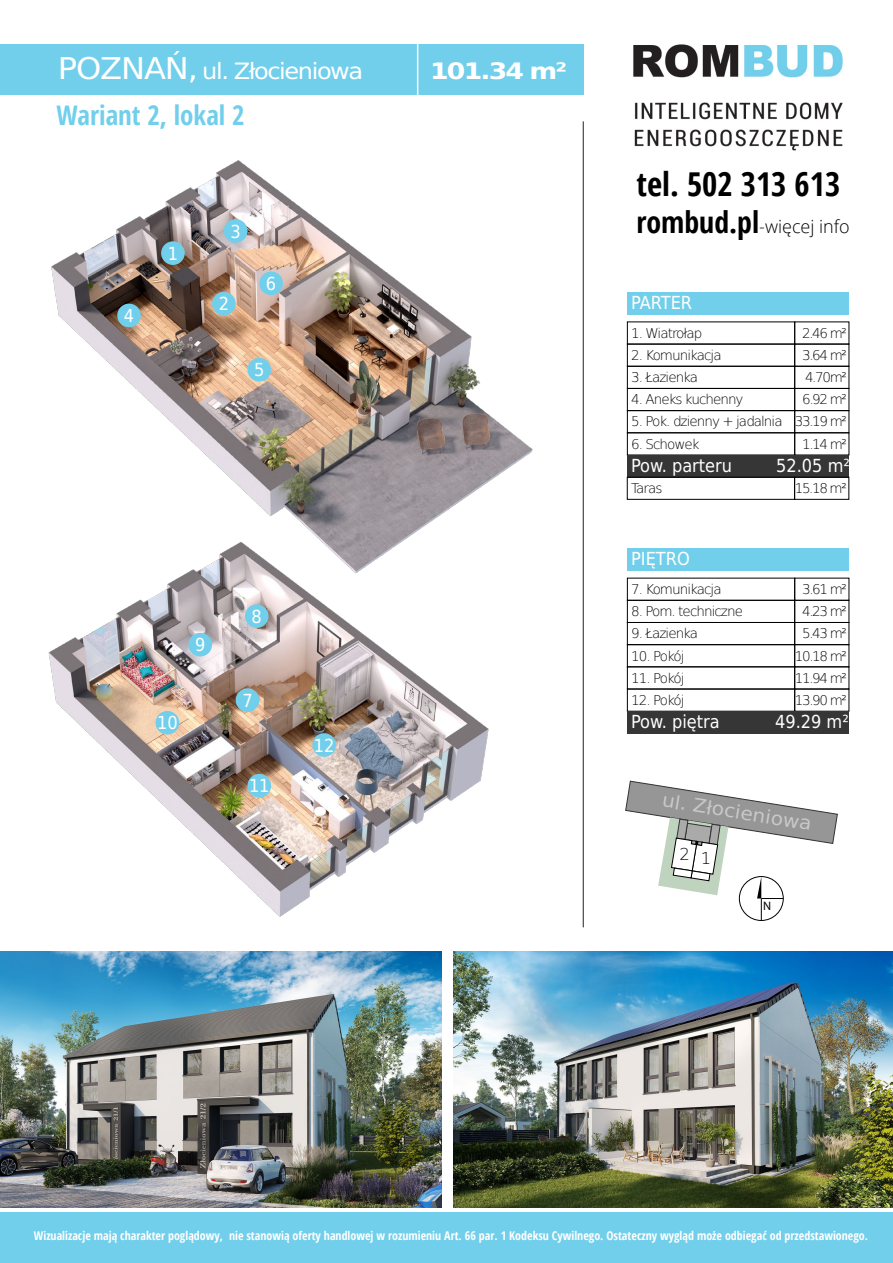
<style>
.page{position:relative;width:893px;height:1263px;background:#fff}
.page>*{position:absolute;margin:0;border:0;box-sizing:border-box;transform-origin:0 0}
.t1{font:700 condensed 32.85px "Open Sans";color:#000}
.t2{font:700 condensed 27px "Open Sans";color:#71cfeb}
.t3{font:22.5px "DejaVu Sans Condensed";letter-spacing:-.055em;color:#fff;scale:1.19 1}
.t4{font:700 22.5px "DejaVu Sans";letter-spacing:-.07em;color:#fff;scale:1.19 1}
.t5{font:18.75px "DejaVu Sans Condensed";color:#c8c8c8;scale:1.19 1}
.t6{font:18px "DejaVu Sans Condensed";color:#fff}
.t7{font:300 18px "Open Sans";color:#000}
.t8{font:200 16.5px "DejaVu Sans";color:#000}
.t9{font:200 13.5px "DejaVu Sans";letter-spacing:-.07em;color:#000}
.t10{font:12.3px "Myriad Pro";color:#000}
.t11{font:700 condensed 12px "Open Sans";color:#fff}
.s1{font-size:30px}
.s2{font-weight:700;font-stretch:condensed;font-size:29.85px}
</style>
<div class="page">
<img style="left:51px;top:139px;width:586px;height:461px">
<img style="left:48px;top:508px;width:553px;height:420px">
<img style="left:0;top:952px;width:441px;height:256px">
<img style="left:454px;top:952px;width:439px;height:256px">
<div style="left:0;top:44px;width:583px;height:51px;background:#71cfeb"></div>
<div style="left:0;top:1212px;width:893px;height:51px;background:#71cfeb"></div>
<div style="left:627px;top:293px;width:222px;height:22px;background:#71cfeb"></div>
<div style="left:627px;top:549px;width:222px;height:22px;background:#71cfeb"></div>
<div style="left:627px;top:344px;width:168px;height:22px;border:1px solid #000"></div>
<div style="left:794px;top:344px;width:55px;height:22px;border:1px solid #000"></div>
<div style="left:627px;top:366px;width:168px;height:23px;border:1px solid #000"></div>
<div style="left:794px;top:366px;width:55px;height:23px;border:1px solid #000"></div>
<div style="left:627px;top:388px;width:168px;height:23px;border:1px solid #000"></div>
<div style="left:794px;top:388px;width:55px;height:23px;border:1px solid #000"></div>
<div style="left:627px;top:410px;width:168px;height:23px;border:1px solid #000"></div>
<div style="left:794px;top:410px;width:55px;height:23px;border:1px solid #000"></div>
<div style="left:627px;top:455px;width:168px;height:22px;background:#363636"></div>
<div style="left:795px;top:455px;width:54px;height:22px;background:#363636"></div>
<div style="left:627px;top:600px;width:168px;height:23px;border:1px solid #000"></div>
<div style="left:794px;top:600px;width:55px;height:23px;border:1px solid #000"></div>
<div style="left:627px;top:622px;width:168px;height:23px;border:1px solid #000"></div>
<div style="left:794px;top:622px;width:55px;height:23px;border:1px solid #000"></div>
<div style="left:627px;top:644px;width:168px;height:23px;border:1px solid #000"></div>
<div style="left:794px;top:644px;width:55px;height:23px;border:1px solid #000"></div>
<div style="left:627px;top:689px;width:168px;height:22px;border:1px solid #000"></div>
<div style="left:794px;top:689px;width:55px;height:22px;border:1px solid #000"></div>
<div style="left:627px;top:711px;width:168px;height:22px;background:#363636"></div>
<div style="left:795px;top:711px;width:54px;height:22px;background:#363636"></div>
<hr style="left:583px;top:122px;width:1px;height:805px;background:#221f1f">
<hr style="left:417px;top:44px;width:1px;height:51px;background:#fff">
<img style="left:629px;top:44px;width:214px;height:106px">
<div style="left:212px;top:292px;width:24px;height:23px;background:#71cfeb;border-radius:50%"></div>
<div style="left:224px;top:219px;width:23px;height:24px;background:#71cfeb;border-radius:50%"></div>
<div style="left:117px;top:304px;width:24px;height:23px;background:#71cfeb;border-radius:50%"></div>
<div style="left:247px;top:358px;width:24px;height:23px;background:#71cfeb;border-radius:50%"></div>
<div style="left:259px;top:272px;width:24px;height:23px;background:#71cfeb;border-radius:50%"></div>
<div style="left:236px;top:688px;width:23px;height:24px;background:#71cfeb;border-radius:50%"></div>
<div style="left:245px;top:604px;width:24px;height:24px;background:#71cfeb;border-radius:50%"></div>
<div style="left:188px;top:633px;width:24px;height:23px;background:#71cfeb;border-radius:50%"></div>
<div style="left:156px;top:711px;width:23px;height:23px;background:#71cfeb;border-radius:50%"></div>
<div style="left:247px;top:774px;width:24px;height:23px;background:#71cfeb;border-radius:50%"></div>
<div style="left:312px;top:733px;width:24px;height:24px;background:#71cfeb;border-radius:50%"></div>
<div style="left:161px;top:241px;width:24px;height:24px;background:#71cfeb;border-radius:50%"></div>
<div style="left:627px;top:477px;width:168px;height:22px;border:1px solid #000"></div>
<div style="left:794px;top:477px;width:55px;height:22px;border:1px solid #000"></div>
<div style="left:739px;top:876px;width:44px;height:45px;border:1px solid #000;border-radius:50%"></div>
<svg style="left:626px;top:781px;width:211px;height:139px"></svg>
<h3 class="t3" style="left:58px;top:53px;width:258px"><span class="s1">POZNAŃ,</span> ul. Złocieniowa</h3>
<h2 class="t2" style="left:56px;top:97px;width:190px">Wariant 2, lokal 2</h2>
<h3 class="t6" style="left:124px;top:301px;width:12px">4</h3>
<h3 class="t6" style="left:168px;top:239px;width:12px">1</h3>
<h3 class="t6" style="left:231px;top:217px;width:12px">3</h3>
<h3 class="t6" style="left:219px;top:289px;width:12px">2</h3>
<h3 class="t6" style="left:266px;top:269px;width:12px">6</h3>
<h3 class="t6" style="left:254px;top:355px;width:12px">5</h3>
<h3 class="t6" style="left:195px;top:630px;width:12px">9</h3>
<h3 class="t6" style="left:157px;top:708px;width:22px">10</h3>
<h3 class="t6" style="left:252px;top:602px;width:12px">8</h3>
<h3 class="t6" style="left:242px;top:686px;width:12px">7</h3>
<h3 class="t6" style="left:249px;top:771px;width:22px">11</h3>
<h3 class="t6" style="left:314px;top:731px;width:22px">12</h3>
<h3 class="t4" style="left:430px;top:53px;width:117px">101.34 m²</h3>
<h1 class="t1" style="left:636px;top:161px;width:205px">tel. 502 313 613</h1>
<h3 class="t7" style="left:636px;top:214px;width:215px"><span class="s2">rombud.pl</span>-więcej info</h3>
<h3 class="t6" style="left:631px;top:288px;width:62px">PARTER</h3>
<p class="t9" style="left:631px;top:323px;width:73px">1. Wiatrołap</p>
<p class="t9" style="left:802px;top:323px;width:46px">2.46 m²</p>
<p class="t9" style="left:631px;top:345px;width:92px">2. Komunikacja</p>
<p class="t9" style="left:802px;top:345px;width:46px">3.64 m²</p>
<p class="t9" style="left:631px;top:389px;width:114px">4. Aneks kuchenny</p>
<p class="t9" style="left:802px;top:389px;width:46px">6.92 m²</p>
<p class="t9" style="left:631px;top:367px;width:69px">3. Łazienka</p>
<p class="t9" style="left:805px;top:367px;width:43px">4.70m²</p>
<p class="t9" style="left:631px;top:411px;width:217px">5. Pok. dzienny + jadalnia 33.19 m²</p>
<p class="t9" style="left:631px;top:434px;width:70px">6. Schowek</p>
<p class="t9" style="left:802px;top:434px;width:46px">1.14 m²</p>
<h3 class="t6" style="left:631px;top:450px;width:103px">Pow. parteru</h3>
<h3 class="t6" style="left:776px;top:450px;width:75px">52.05 m²</h3>
<p class="t9" style="left:631px;top:478px;width:33px">Taras</p>
<p class="t9" style="left:795px;top:478px;width:54px">15.18 m²</p>
<h3 class="t6" style="left:631px;top:544px;width:60px">PIĘTRO</h3>
<p class="t9" style="left:631px;top:579px;width:92px">7. Komunikacja</p>
<p class="t9" style="left:802px;top:579px;width:46px">3.61 m²</p>
<p class="t9" style="left:631px;top:601px;width:113px">8. Pom. techniczne</p>
<p class="t9" style="left:802px;top:601px;width:46px">4.23 m²</p>
<p class="t9" style="left:631px;top:623px;width:69px">9. Łazienka</p>
<p class="t9" style="left:802px;top:623px;width:46px">5.43 m²</p>
<p class="t9" style="left:631px;top:646px;width:55px">10. Pokój</p>
<p class="t9" style="left:795px;top:646px;width:54px">10.18 m²</p>
<p class="t9" style="left:631px;top:668px;width:55px">11. Pokój</p>
<p class="t9" style="left:795px;top:668px;width:54px">11.94 m²</p>
<p class="t9" style="left:631px;top:690px;width:55px">12. Pokój</p>
<p class="t9" style="left:795px;top:690px;width:54px">13.90 m²</p>
<h3 class="t6" style="left:631px;top:707px;width:90px">Pow. piętra</h3>
<h3 class="t6" style="left:775px;top:707px;width:75px">49.29 m²</h3>
<h3 class="t5" style="left:665px;top:785px;width:128px;rotate:9deg">ul. Złocieniowa</h3>
<p class="t8" style="left:679px;top:843px;width:34px">2 1</p>
<p class="t10" style="left:763px;top:898px;width:10px">N</p>
<p class="t11" style="left:34px;top:1227px;width:836px">Wizualizacje mają charakter poglądowy, nie stanowią oferty handlowej w rozumieniu Art. 66 par. 1 Kodeksu Cywilnego. Ostateczny wygląd może odbiegać od przedstawionego.</p>
</div>
